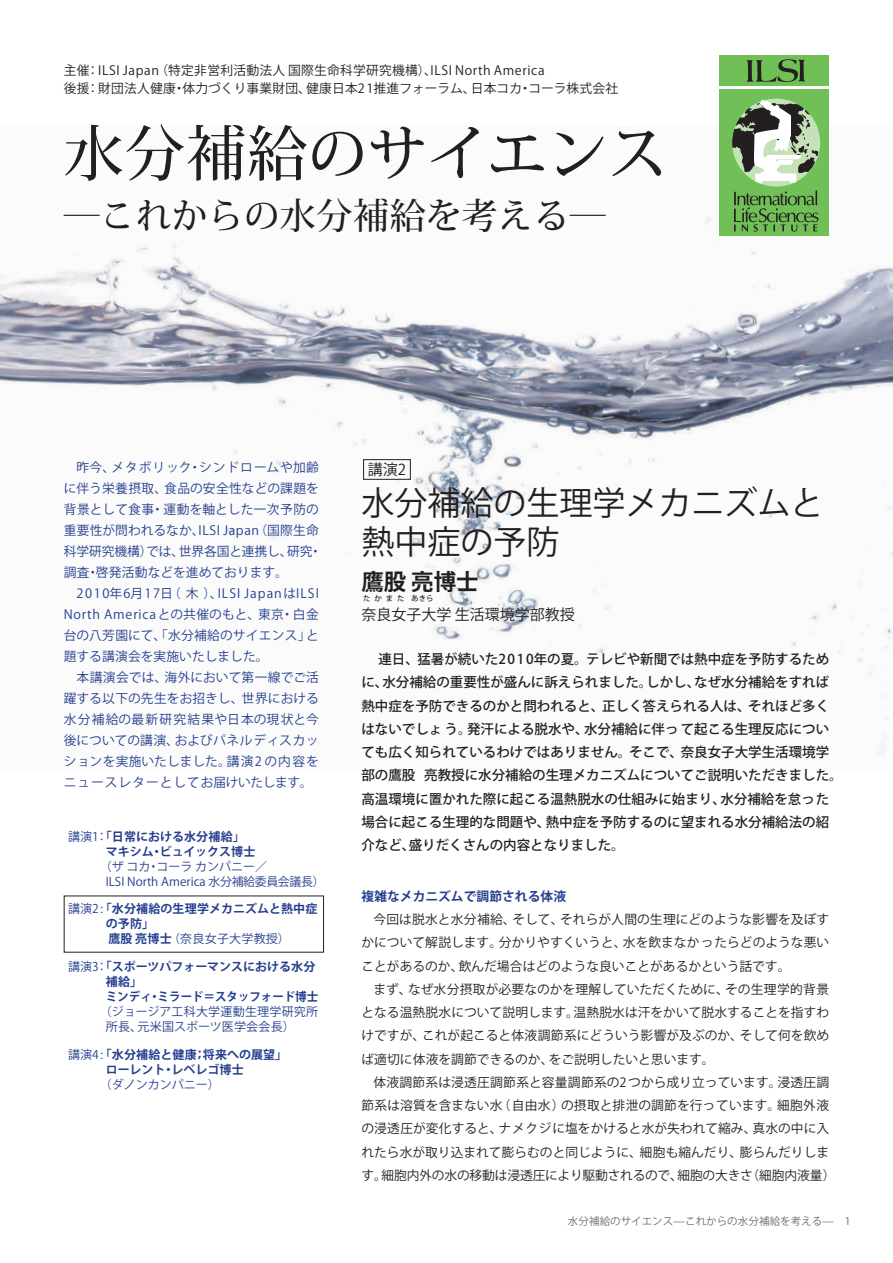
<style>
.page{position:relative;width:893px;height:1263px;background:#fff}
.page>*{position:absolute;margin:0;border:0;box-sizing:border-box;transform-origin:0 0}
.t1{font:500 60px "Koz Min Pr 6 N";color:#231f20}
.t2{font:500 36px "Koz Min Pr 6 N";color:#231f20}
.t3{font:33px/39px "Koz Go Pr 6 N";color:#231f20}
.t4{font:700 22.5px "Koz Go Pr 6 N";color:#231f20}
.t5{font:15px "Koz Go Pr 6 N";color:#231f20}
.t6{font:500 13.5px/23.2px "Koz Go Pr 6 N";color:#231f20}
.t7{font:12.75px/23.2px "Koz Go Pr 6 N";color:#231f20;text-align:justify}
.t8{font:12.75px/21px "Koz Go Pr 6 N";color:#253f8e;text-align:justify}
.t9{font:12.75px/18px "Koz Go Pr 6 N";letter-spacing:.02em;color:#231f20}
.t10{font:700 12.75px "Koz Go Pr 6 N";color:#253f8e}
.t11{font:700 12px/15px "Koz Go Pr 6 N";color:#253f8e}
.t12{font:12px/15px "Koz Go Pr 6 N";color:#253f8e}
.t13{font:12px/15px "Koz Go Pr 6 N";letter-spacing:.02em;color:#253f8e}
.t14{font:10.5px "Koz Go Pr 6 N";color:#6c6d70}
.t15{font:700 7.5px "Koz Go Pr 6 N";letter-spacing:.5em;color:#231f20}
.s1{font-weight:400}
</style>
<div class="page">
<img style="left:0;top:126px;width:893px;height:630px">
<div style="left:363px;top:459px;width:48px;height:21px;border:1px solid #231f20"></div>
<div style="left:719px;top:89px;width:110px;height:147px;background:#71c057"></div>
<svg style="left:732px;top:100px;width:86px;height:83px"></svg>
<div style="left:719px;top:55px;width:110px;height:31px;background:#71c057"></div>
<svg style="left:734px;top:190px;width:84px;height:42px"></svg>
<svg style="left:746px;top:59px;width:60px;height:23px"></svg>
<p class="t9" style="left:64px;top:62px;width:556px">主催：ILSI Japan （特定非営利活動法人 国際生命科学研究機構）、ILSI North America<br>後援：財団法人健康・体力づくり事業財団、健康日本2 1推進フォーラム、日本コカ・コーラ株式会社</p>
<h1 class="t1" style="left:64px;top:120px;width:605px">水分補給のサイエンス</h1>
<h2 class="t2" style="left:64px;top:196px;width:544px">―これからの水分補給を考える―</h2>
<p class="t8" style="left:64px;top:457px;width:260px;text-align:left;text-indent:13px">昨今、メタボリック・シンドロームや加齢に伴う栄養摂取、食品の安全性などの課題を背景として食事・運動を軸とした一次予防の重要性が問われるなか、ILSI Japan（国際生命科学研究機構）では、世界各国と連携し、研究・調査・啓発活動などを進めております。</p>
<p class="t8" style="left:64px;top:583px;width:257px;text-indent:13px">2010年6月17日（木）、ILSI JapanはILSI North Americaとの共催のもと、東京・白金台の八芳園にて、「水分補給のサイエンス」と題する講演会を実施いたしました。</p>
<p class="t8" style="left:64px;top:667px;width:257px;text-indent:13px">本講演会では、海外において第一線でご活躍する以下の先生をお招きし、世界における水分補給の最新研究結果や日本の現状と今後についての講演、およびパネルディスカッションを実施いたしました。講演2 の内容をニュースレターとしてお届けいたします。</p>
<p class="t11" style="left:106px;top:829px;width:151px;text-indent:-38px"><span class="s1">講演1：</span>「日常における水分補給」マキシム・ビュイックス博士</p>
<p class="t12" style="left:106px;top:859px;width:221px;text-indent:-6px">（ザ コカ・コーラ カンパニー／<br>ILSI North America 水分補給委員会議長）</p>
<p class="t11" style="left:106px;top:902px;width:213px;text-indent:-38px"><span class="s1">講演2 :</span>「水分補給の生理学メカニズムと熱中症の予防」<br>鷹股亮博士<span class="s1">（奈良女子大学教授）</span></p>
<p class="t11" style="left:106px;top:959px;width:214px;text-indent:-38px"><span class="s1">講演3：</span>「スポーツパフォーマンスにおける水分補給」<br>ミンディ・ミラード＝スタッフォード博士</p>
<p class="t13" style="left:106px;top:1004px;width:214px;text-indent:-6px">（ジョージア工科大学運動生理学研究所所長、元米国スポーツ医学会会長）</p>
<p class="t11" style="left:68px;top:1047px;width:221px;text-align:center"><span class="s1">講演4 :</span>「水分補給と健康；将来への展望」ローレント・レベレゴ博士</p>
<p class="t12" style="left:100px;top:1077px;width:121px">（ダノンカンパニー）</p>
<p class="t5" style="left:368px;top:461px;width:40px">講演2</p>
<h3 class="t3" style="left:361px;top:484px;width:463px">水分補給の生理学メカニズムと熱中症の予防</h3>
<h3 class="t4" style="left:361px;top:569px;width:119px">鷹股亮博士</h3>
<p class="t15" style="left:363px;top:594px;width:43px">たかまた</p>
<p class="t15" style="left:411px;top:594px;width:24px">あきら</p>
<p class="t5" style="left:361px;top:606px;width:215px">奈良女子大学 生活環境学部教授</p>
<p class="t6" style="left:361px;top:648px;width:483px;text-indent:17px">連日、猛暑が続いた2 0 1 0年の夏。テレビや新聞では熱中症を予防するために、水分補給の重要性が盛んに訴えられました。しかし、なぜ水分補給をすれば熱中症を予防できるのかと問われると、正しく答えられる人は、それほど多くはないでしょう。発汗による脱水や、水分補給に伴って起こる生理反応についても広く知られているわけではありません。そこで、奈良女子大学生活環境学部の鷹股 亮教授に水分補給の生理メカニズムについてご説明いただきました。高温環境に置かれた際に起こる温熱脱水の仕組みに始まり、水分補給を怠った場合に起こる生理的な問題や、熱中症を予防するのに望まれる水分補給法の紹介など、盛りだくさんの内容となりました。</p>
<p class="t10" style="left:361px;top:889px;width:206px">複雑なメカニズムで調節される体液</p>
<p class="t7" style="left:361px;top:908px;width:469px;text-indent:12px">今回は脱水と水分補給、そして、それらが人間の生理にどのような影響を及ぼすかについて解説します。分かりやすくいうと、水を飲まなかったらどのような悪いことがあるのか、飲んだ場合はどのような良いことがあるかという話です。</p>
<p class="t7" style="left:361px;top:978px;width:469px;text-indent:12px">まず、なぜ水分摂取が必要なのかを理解していただくために、その生理学的背景となる温熱脱水について説明します。温熱脱水は汗をかいて脱水することを指すわけですが、これが起こると体液調節系にどういう影響が及ぶのか、そして何を飲めば適切に体液を調節できるのか、をご説明したいと思います。</p>
<p class="t7" style="left:361px;top:1071px;width:475px;text-align:center">体液調節系は浸透圧調節系と容量調節系の2 つから成り立っています。浸透圧調<br>節系は溶質を含まない水（自由水）の摂取と排泄の調節を行っています。細胞外液の浸透圧が変化すると、ナメクジに塩をかけると水が失われて縮み、真水の中に入れたら水が取り込まれて膨らむのと同じように、細胞も縮んだり、膨らんだりします。細胞内外の水の移動は浸透圧により駆動されるので、細胞の大きさ（細胞内液量）</p>
<p class="t14" style="left:568px;top:1215px;width:284px">水分補給のサイエンス—これからの水分補給を考える—　1</p>
</div>
